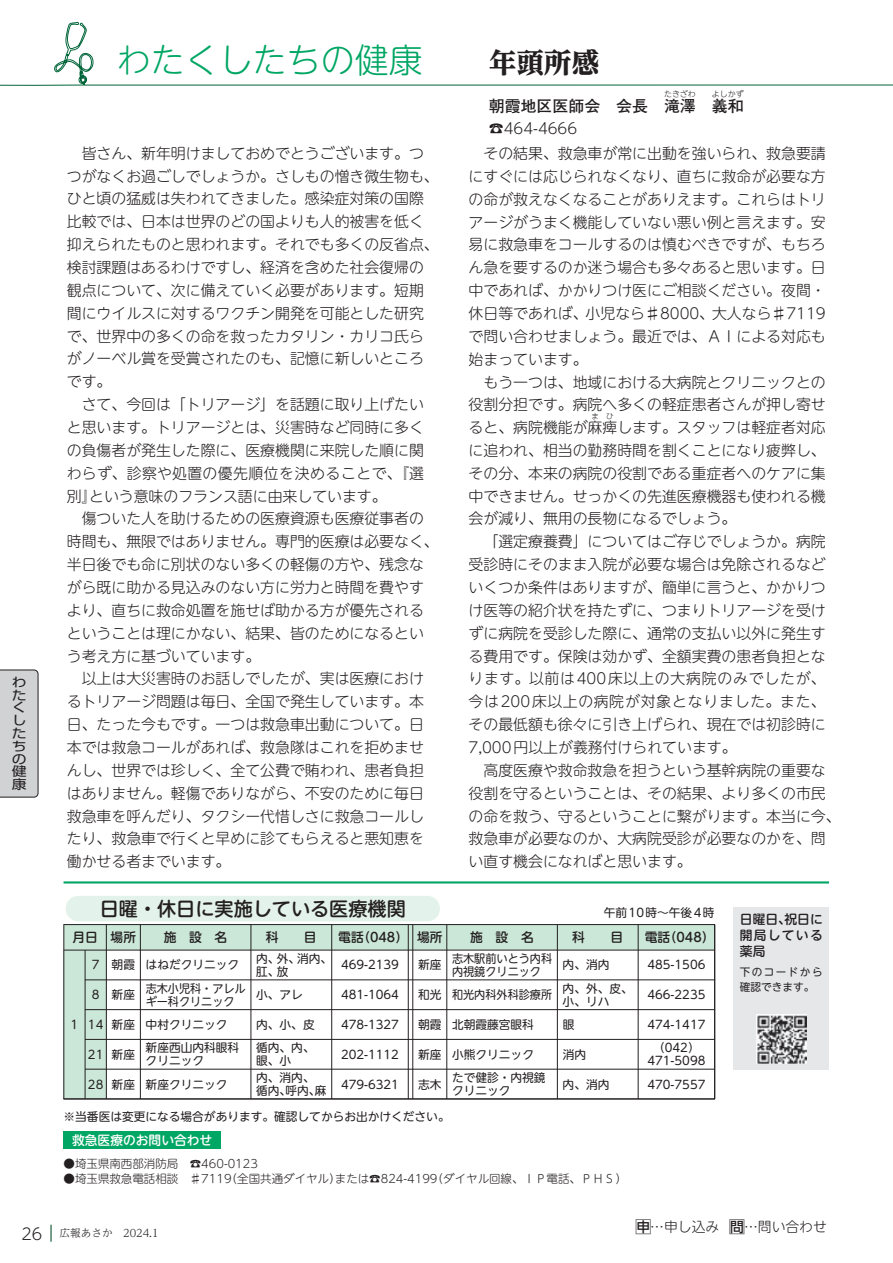
<style>
.page{position:relative;width:893px;height:1263px;background:#fff}
.page>*{position:absolute;margin:0;border:0;box-sizing:border-box;transform-origin:0 0}
.t1{font:300 34.05px "UD Shin M Go Pr 6 N";color:#00a664}
.t2{font:800 27.6px "UD Reimin Pr 6 N";color:#231f20}
.t3{font:500 19.2px "UD Shin M Go Pr 6 N";color:#231f20}
.t4{font:700 15.9px "Futo Go B101 Pr 6 N";color:#231f20}
.t5{font:300 14.85px/22.8px "UD Shin M Go Pr 6 N";color:#231f20;text-align:justify}
.t6{font:300 13.8px "UD Shin M Go Pr 6 N";color:#231f20}
.t7{font:500 12.75px/15.9px "UD Shin M Go Pr 6 N";color:#231f20;text-align:justify}
.t8{font:500 12.75px "UD Shin M Go Pr 6 N";color:#fff}
.t9{font:12.75px/12.8px "UD Shin Go Pr 6 N";color:#231f20;scale:1.16 1}
.t10{font:11.7px/13px "UD Shin M Go Pr 6 N";color:#231f20}
.t11{font:11.7px/13px "UD Shin M Go Pr 6 N";color:#231f20;scale:.95 1}
.t12{font:11.7px "UD Shin M Go Pr 6 N";letter-spacing:.125em;color:#231f20}
.t13{font:300 11.55px "UD Shin M Go Pr 6 N";color:#231f20}
.t14{font:10.65px/14.9px "UD Shin M Go Pr 6 N";letter-spacing:.125em;color:#231f20}
.t15{font:300 10.65px "UD Reimin Pr 6 N";color:#231f20}
.t16{font:300 7.95px "UD Shin M Go Pr 6 N";color:#231f20}
.t17{font:300 7.5px "UD Shin M Go Pr 6 N";color:#231f20}
.s1{font-family:"UD Shin M Go Pr 6 N";font-size:15.9px}
</style>
<div class="page">
<svg style="left:0;top:672px;width:830px;height:553px"></svg>
<svg style="left:0;top:21px;width:893px;height:65px"></svg>
<hr style="left:64px;top:881px;width:765px;height:2px;background:#00a664">
<div style="left:66px;top:896px;width:374px;height:25px;background:#e3f2ea"></div>
<div style="left:64px;top:950px;width:42px;height:149px;background:#cbe7d8"></div>
<div style="left:64px;top:924px;width:651px;height:26px;background:#cbe7d8"></div>
<hr style="left:638px;top:924px;width:1px;height:175px;background:#231f20">
<hr style="left:557px;top:924px;width:1px;height:175px;background:#231f20">
<hr style="left:447px;top:924px;width:1px;height:175px;background:#231f20">
<hr style="left:412px;top:924px;width:1px;height:175px;background:#231f20">
<hr style="left:408px;top:924px;width:1px;height:175px;background:#231f20">
<hr style="left:331px;top:924px;width:1px;height:175px;background:#231f20">
<hr style="left:251px;top:924px;width:1px;height:175px;background:#231f20">
<hr style="left:140px;top:924px;width:1px;height:175px;background:#231f20">
<hr style="left:106px;top:924px;width:1px;height:175px;background:#231f20">
<hr style="left:85px;top:950px;width:1px;height:149px;background:#231f20">
<hr style="left:714px;top:924px;width:1px;height:175px;background:#231f20">
<hr style="left:64px;top:924px;width:1px;height:175px;background:#231f20">
<hr style="left:85px;top:1069px;width:630px;height:1px;background:#231f20">
<hr style="left:85px;top:1039px;width:630px;height:1px;background:#231f20">
<hr style="left:85px;top:1009px;width:630px;height:1px;background:#231f20">
<hr style="left:85px;top:979px;width:630px;height:1px;background:#231f20">
<hr style="left:64px;top:950px;width:651px;height:1px;background:#231f20">
<hr style="left:64px;top:1099px;width:651px;height:1px;background:#231f20">
<hr style="left:64px;top:924px;width:651px;height:1px;background:#231f20">
<div style="left:734px;top:907px;width:95px;height:162px;background:#e6e7e9"></div>
<div style="left:64px;top:1132px;width:157px;height:17px;background:#00a664"></div>
<div style="left:756px;top:1014px;width:50px;height:49px;background:#fff"></div>
<img style="left:757px;top:1014px;width:49px;height:49px">
<div style="left:0;top:669px;width:38px;height:128px;background:#d1d2d4"></div>
<svg style="left:50px;top:1225px;width:2px;height:17px"></svg>
<svg style="left:636px;top:1219px;width:15px;height:6px"></svg>
<svg style="left:730px;top:1219px;width:14px;height:6px"></svg>
<h1 class="t1" style="left:117px;top:32px;width:308px">わたくしたちの健康</h1>
<h2 class="t2" style="left:489px;top:40px;width:112px">年頭所感</h2>
<p class="t9" style="left:12px;top:675px;width:14px">わたくしたちの健康</p>
<p class="t5" style="left:67px;top:141px;width:373px;text-align:left;text-indent:15px">皆さん、新年明けましておめでとうございます。つつがなくお過ごしでしょうか。さしもの憎き微生物も、ひと頃の猛威は失われてきました。感染症対策の国際比較では、日本は世界のどの国よりも人的被害を低く抑えられたものと思われます。それでも多くの反省点、検討課題はあるわけですし、経済を含めた社会復帰の観点について、次に備えていく必要があります。短期間にウイルスに対するワクチン開発を可能とした研究で、世界中の多くの命を救ったカタリン・カリコ氏らがノーベル賞を受賞されたのも、記憶に新しいところです。</p>
<p class="t5" style="left:67px;top:392px;width:359px;text-indent:15px">さて、今回は「トリアージ」を話題に取り上げたいと思います。トリアージとは、災害時など同時に多くの負傷者が発生した際に、医療機関に来院した順に関わらず、診察や処置の優先順位を決めることで、『選別』という意味のフランス語に由来しています。</p>
<p class="t5" style="left:67px;top:507px;width:373px;text-align:left;text-indent:15px">傷ついた人を助けるための医療資源も医療従事者の時間も、無限ではありません。専門的医療は必要なく、半日後でも命に別状のない多くの軽傷の方や、残念ながら既に助かる見込みのない方に労力と時間を費やすより、直ちに救命処置を施せば助かる方が優先されるということは理にかない、結果、皆のためになるという考え方に基づいています。</p>
<p class="t5" style="left:67px;top:667px;width:359px;text-indent:15px">以上は大災害時のお話しでしたが、実は医療におけるトリアージ問題は毎日、全国で発生しています。本日、たった今もです。一つは救急車出動について。日本では救急コールがあれば、救急隊はこれを拒めませんし、世界では珍しく、全て公費で賄われ、患者負担はありません。軽傷でありながら、不安のために毎日救急車を呼んだり、タクシー代惜しさに救急コールしたり、救急車で行くと早めに診てもらえると悪知恵を働かせる者までいます。</p>
<p class="t16" style="left:664px;top:87px;width:33px">たきざわ</p>
<p class="t16" style="left:712px;top:87px;width:33px">よしかず</p>
<p class="t4" style="left:489px;top:93px;width:256px">朝霞地区医師会 会長 滝澤 義和</p>
<p class="t5" style="left:489px;top:117px;width:90px">☎464-4666</p>
<p class="t5" style="left:469px;top:141px;width:359px;text-indent:15px">その結果、救急車が常に出動を強いられ、救急要請にすぐには応じられなくなり、直ちに救命が必要な方の命が救えなくなることがありえます。これらはトリアージがうまく機能していない悪い例と言えます。安易に救急車をコールするのは慎むべきですが、もちろん急を要するのか迷う場合も多々あると思います。日中であれば、かかりつけ医にご相談ください。夜間・休日等であれば、小児なら♯8000、大人なら♯7119で問い合わせましょう。最近では、ＡＩによる対応も始まっています。</p>
<p class="t5" style="left:469px;top:370px;width:359px;text-align:right">もう一つは、地域における大病院とクリニックとの役割分担です。病院へ多くの軽症患者さんが押し寄せ</p>
<p class="t17" style="left:591px;top:410px;width:24px">ま ひ</p>
<p class="t5" style="left:469px;top:415px;width:359px">ると、病院機能が麻痺します。スタッフは軽症者対応に追われ、相当の勤務時間を割くことになり疲弊し、その分、本来の病院の役割である重症者へのケアに集中できません。せっかくの先進医療機器も使われる機会が減り、無用の長物になるでしょう。</p>
<p class="t5" style="left:469px;top:529px;width:359px;text-indent:15px">「選定療養費」についてはご存じでしょうか。病院受診時にそのまま入院が必要な場合は免除されるなどいくつか条件はありますが、簡単に言うと、かかりつけ医等の紹介状を持たずに、つまりトリアージを受けずに病院を受診した際に、通常の支払い以外に発生する費用です。保険は効かず、全額実費の患者負担となります。以前は400床以上の大病院のみでしたが、今は200床以上の病院が対象となりました。また、その最低額も徐々に引き上げられ、現在では初診時に7,000円以上が義務付けられています。</p>
<p class="t5" style="left:469px;top:758px;width:374px;text-align:left;text-indent:15px">高度医療や救命救急を担うという基幹病院の重要な役割を守るということは、その結果、より多くの市民の命を救う、守るということに繋がります。本当に今、救急車が必要なのか、大病院受診が必要なのかを、問い直す機会になればと思います。</p>
<p class="t3" style="left:100px;top:892px;width:307px">日曜・休日に実施している医療機関</p>
<p class="t7" style="left:72px;top:928px;width:65px">月日 場所</p>
<p class="t7" style="left:164px;top:928px;width:65px">施設名</p>
<p class="t7" style="left:266px;top:928px;width:14px">科</p>
<p class="t7" style="left:304px;top:928px;width:14px">目</p>
<p class="t7" style="left:338px;top:928px;width:106px">電話（048） 場所</p>
<p class="t7" style="left:470px;top:928px;width:65px">施設名</p>
<p class="t7" style="left:572px;top:928px;width:14px">科</p>
<p class="t7" style="left:610px;top:928px;width:14px">目</p>
<p class="t7" style="left:645px;top:928px;width:71px">電話（048）</p>
<p class="t12" style="left:604px;top:902px;width:112px">午前10時～午後4時</p>
<p class="t10" style="left:71px;top:1017px;width:9px">1</p>
<p class="t10" style="left:92px;top:958px;width:149px">7 朝霞 はねだクリニック</p>
<p class="t10" style="left:256px;top:951px;width:78px">内、外、消内、肛、放</p>
<p class="t10" style="left:341px;top:958px;width:60px">469-2139</p>
<p class="t10" style="left:418px;top:958px;width:25px">新座</p>
<p class="t11" style="left:452px;top:951px;width:107px">志木駅前いとう内科内視鏡クリニック</p>
<p class="t10" style="left:563px;top:958px;width:48px">内、消内</p>
<p class="t10" style="left:647px;top:958px;width:60px">485-1506</p>
<p class="t10" style="left:92px;top:987px;width:45px">8 新座</p>
<p class="t11" style="left:146px;top:981px;width:107px">志木小児科・アレルギー科クリニック</p>
<p class="t10" style="left:256px;top:987px;width:48px">小、アレ</p>
<p class="t10" style="left:341px;top:987px;width:60px">481-1064</p>
<p class="t10" style="left:418px;top:987px;width:136px">和光 和光内科外科診療所</p>
<p class="t10" style="left:563px;top:981px;width:72px">内、外、皮、小、リハ</p>
<p class="t10" style="left:647px;top:987px;width:60px">466-2235</p>
<p class="t10" style="left:88px;top:1017px;width:141px">14 新座 中村クリニック</p>
<p class="t10" style="left:256px;top:1017px;width:60px">内、小、皮</p>
<p class="t10" style="left:341px;top:1017px;width:60px">478-1327</p>
<p class="t10" style="left:418px;top:1017px;width:117px">朝霞 北朝霞藤宮眼科</p>
<p class="t10" style="left:563px;top:1017px;width:13px">眼</p>
<p class="t10" style="left:647px;top:1017px;width:60px">474-1417</p>
<p class="t10" style="left:88px;top:1047px;width:49px">21 新座</p>
<p class="t10" style="left:146px;top:1040px;width:95px">新座西山内科眼科クリニック</p>
<p class="t10" style="left:256px;top:1040px;width:60px">循内、内、眼、小</p>
<p class="t10" style="left:341px;top:1047px;width:60px">202-1112</p>
<p class="t10" style="left:418px;top:1047px;width:117px">新座 小熊クリニック</p>
<p class="t10" style="left:563px;top:1047px;width:25px">消内</p>
<p class="t10" style="left:647px;top:1040px;width:60px;text-align:center">（042）<br>471-5098</p>
<p class="t10" style="left:88px;top:1077px;width:141px">28 新座 新座クリニック</p>
<p class="t10" style="left:256px;top:1070px;width:72px">内、消内、循内、呼内、麻</p>
<p class="t10" style="left:341px;top:1077px;width:60px">479-6321</p>
<p class="t10" style="left:418px;top:1077px;width:25px">志木</p>
<p class="t10" style="left:452px;top:1070px;width:95px">たで健診・内視鏡クリニック</p>
<p class="t10" style="left:563px;top:1077px;width:48px">内、消内</p>
<p class="t10" style="left:647px;top:1077px;width:60px">470-7557</p>
<p class="t10" style="left:64px;top:1109px;width:388px">※当番医は変更になる場合があります。確認してからお出かけください。</p>
<p class="t8" style="left:72px;top:1130px;width:142px">救急医療のお問い合わせ</p>
<p class="t13" style="left:64px;top:1154px;width:196px">●埼玉県南西部消防局 ☎460-0123</p>
<p class="t13" style="left:64px;top:1169px;width:565px">●埼玉県救急電話相談 ♯7119（全国共通ダイヤル）または☎824-4199（ダイヤル回線、ＩＰ電話、ＰＨＳ）</p>
<p class="t7" style="left:740px;top:911px;width:84px">日曜日、祝日に開局している薬局</p>
<p class="t14" style="left:740px;top:964px;width:84px">下のコードから確認できます。</p>
<p class="t15" style="left:21px;top:1224px;width:139px"><span class="s1">26</span> 広報あさか　2024.1</p>
<p class="t6" style="left:650px;top:1215px;width:71px">…申し込み</p>
<p class="t6" style="left:744px;top:1215px;width:84px">…問い合わせ</p>
</div>
